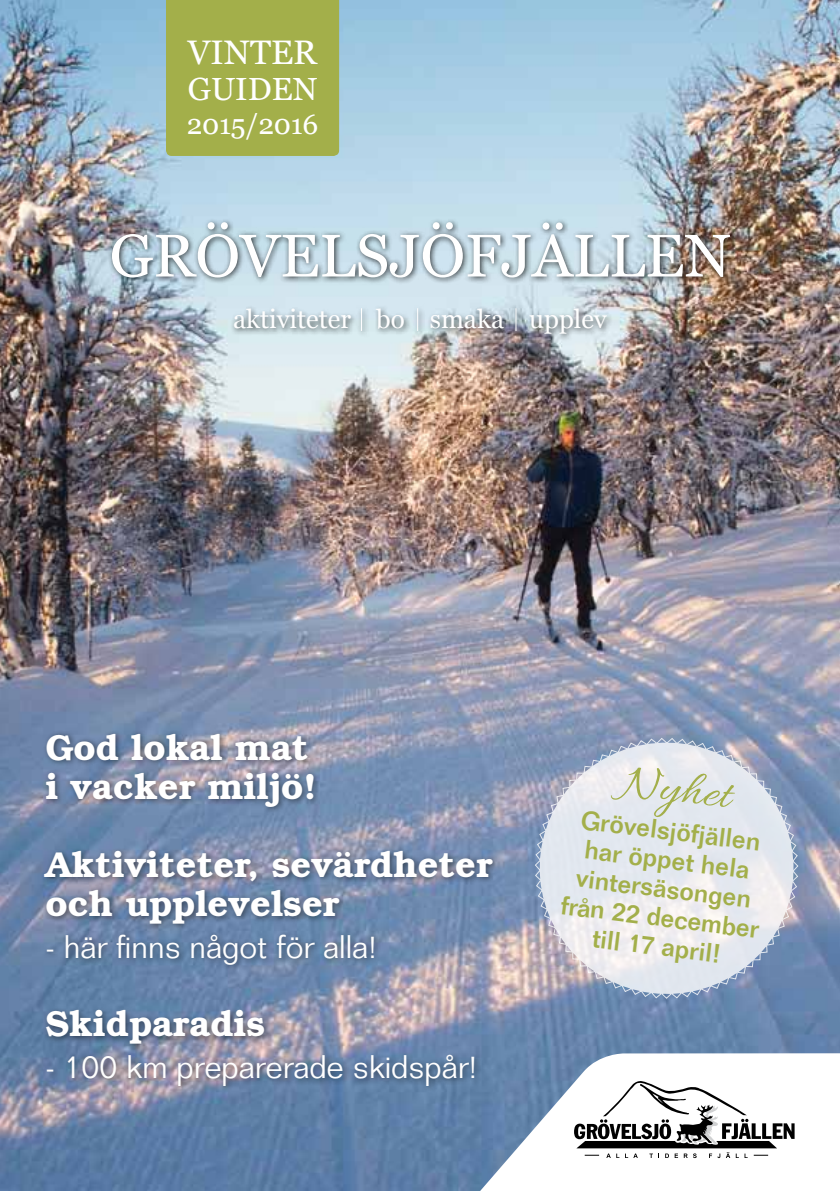
<style>
.page{position:relative;width:840px;height:1191px;background:#fff}
.page>*{position:absolute;margin:0;border:0;box-sizing:border-box;transform-origin:0 0}
.t1{font:60px "Georgia";color:#fff}
.t2{font:50px "Allura";color:#a3af4a}
.t3{font:600 36px/39px "Bookman";color:#fff}
.t4{font:34px "Georgia";color:#fff}
.t5{font:300 32px "Folio";color:#fff}
.t6{font:32px "Georgia";color:#fff}
.t7{font:28px "Georgia";letter-spacing:-.01em;color:#fff}
.t8{font:500 26px/29px "Folio";color:#a3af4a;text-align:center}
.t9{font:26px "Georgia";color:#fff}
</style>
<div class="page">
<img style="left:0;top:0;width:839px;height:1191px">
<div style="left:166px;top:0;width:173px;height:156px;background:#a3af4a"></div>
<div style="left:108px;top:218px;width:628px;height:123px;background:#000;opacity:.75"></div>
<svg style="left:361px;top:308px;width:1px;height:23px"></svg>
<svg style="left:417px;top:308px;width:1px;height:23px"></svg>
<svg style="left:515px;top:308px;width:1px;height:23px"></svg>
<svg style="left:458px;top:1053px;width:381px;height:138px"></svg>
<svg style="left:573px;top:1080px;width:221px;height:78px"></svg>
<div style="left:40px;top:729px;width:460px;height:364px;background:#000;opacity:.5"></div>
<svg style="left:532px;top:735px;width:268px;height:266px;background:#98a7c1"></svg>
<div style="left:752px;top:953px;width:8px;height:7px;border:1px solid #fff"></div>
<svg style="left:759px;top:787px;width:39px;height:166px;background:#c4ccda"></svg>
<div style="left:756px;top:780px;width:7px;height:8px;border:1px solid #fff"></div>
<div style="left:749px;top:773px;width:7px;height:7px;border:1px solid #fff"></div>
<svg style="left:582px;top:737px;width:168px;height:38px;background:#c7cdda"></svg>
<div style="left:576px;top:772px;width:7px;height:8px;border:1px solid #fff"></div>
<div style="left:569px;top:779px;width:7px;height:8px;border:1px solid #fff"></div>
<svg style="left:534px;top:786px;width:219px;height:213px;background:#dbdee6"></svg>
<p class="t4" style="left:188px;top:27px;width:131px">Vinter</p>
<p class="t6" style="left:188px;top:66px;width:131px">guiden</p>
<p class="t7" style="left:187px;top:103px;width:133px">2015/2016</p>
<h1 class="t1" style="left:110px;top:212px;width:622px">Grövelsjöfjällen</h1>
<p class="t9" style="left:233px;top:300px;width:375px">aktiviteter bo smaka upplev</p>
<p class="t3" style="left:45px;top:728px;width:272px">God lokal mat i vacker miljö!</p>
<p class="t3" style="left:45px;top:845px;width:448px">Aktiviteter, sevärdheter och upplevelser</p>
<p class="t5" style="left:45px;top:927px;width:333px">- här finns något för alla!</p>
<p class="t3" style="left:45px;top:1004px;width:221px">Skidparadis</p>
<p class="t5" style="left:45px;top:1047px;width:433px">- 100 km preparerade skidspår!</p>
<h2 class="t2" style="left:624px;top:753px;width:112px;rotate:7deg">Nyhet</h2>
<p class="t8" style="left:573px;top:803px;width:200px;rotate:7deg">Grövelsjöfjällen har öppet hela vintersäsongen från 22 december till 17 april!</p>
</div>
